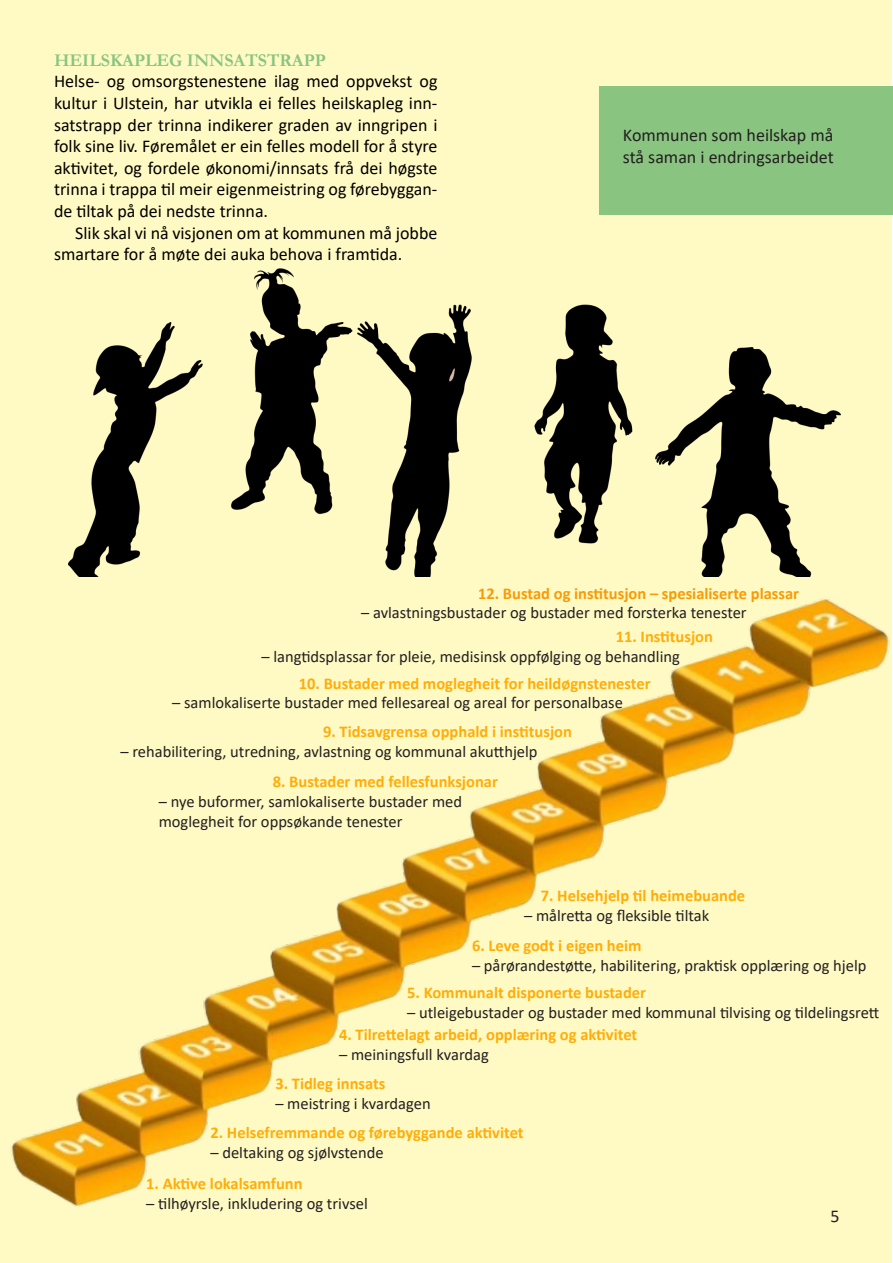
<style>
.page{position:relative;width:893px;height:1263px;background:#fff}
.page>*{position:absolute;margin:0;border:0;box-sizing:border-box;transform-origin:0 0}
.t1{font:18px/21.6px "Calibri";color:#000;text-align:justify}
.t2{font:18px/21.6px "Calibri";color:#231f20}
.t3{font:700 18px "Garamond";color:#89c480}
.t4{font:16.5px/19.8px "Calibri";color:#231f20}
.t5{font:700 16.5px "Calibri";color:#ffad09}
.t6{font:700 16.5px "Calibri";color:#f79b08}
</style>
<div class="page">
<div style="left:0;top:0;width:891px;height:1263px;background:#fffac4"></div>
<img style="left:11px;top:589px;width:881px;height:674px">
<div style="left:600px;top:87px;width:293px;height:128px;background:#89c480"></div>
<img style="left:68px;top:268px;width:773px;height:309px">
<p class="t3" style="left:54px;top:48px;width:273px">HEILSKAPLEG INNSATSTRAPP</p>
<p class="t1" style="left:54px;top:70px;width:385px">Helse- og omsorgstenestene ilag med oppvekst og kultur i Ulstein, har utvikla ei felles heilskapleg inn&shy;satstrapp der trinna indikerer graden av inngripen i folk sine liv. Føremålet er ein felles modell for å styre aktivitet, og fordele økonomi/innsats frå dei høgste trinna i trappa til meir eigenmeistring og førebyggan&shy;de tiltak på dei nedste trinna.</p>
<p class="t1" style="left:54px;top:221px;width:385px;text-indent:21px">Slik skal vi nå visjonen om at kommunen må jobbe smartare for å møte dei auka behova i framtida.</p>
<p class="t2" style="left:623px;top:124px;width:212px">Kommunen som heilskap må stå saman i endringsarbeidet</p>
<p class="t6" style="left:478px;top:581px;width:322px">12. Bustad og institusjon – spesialiserte plassar</p>
<p class="t4" style="left:361px;top:602px;width:387px">– avlastningsbustader og bustader med forsterka tenester</p>
<p class="t5" style="left:616px;top:625px;width:99px">11. Institusjon</p>
<p class="t4" style="left:261px;top:646px;width:420px">– langtidsplassar for pleie, medisinsk oppfølging og behandling</p>
<p class="t5" style="left:299px;top:671px;width:353px">10. Bustader med moglegheit for heildøgnstenester</p>
<p class="t4" style="left:172px;top:692px;width:452px">– samlokaliserte bustader med fellesareal og areal for personalbase</p>
<p class="t5" style="left:323px;top:720px;width:250px">9. Tidsavgrensa opphald i institusjon</p>
<p class="t4" style="left:120px;top:741px;width:419px">– rehabilitering, utredning, avlastning og kommunal akutthjelp</p>
<p class="t5" style="left:273px;top:770px;width:227px">8. Bustader med fellesfunksjonar</p>
<p class="t4" style="left:159px;top:791px;width:305px">– nye buformer, samlokaliserte bustader med moglegheit for oppsøkande tenester</p>
<p class="t5" style="left:541px;top:884px;width:206px">7. Helsehjelp til heimebuande</p>
<p class="t4" style="left:524px;top:905px;width:187px">– målretta og fleksible tiltak</p>
<p class="t5" style="left:472px;top:934px;width:171px">6. Leve godt i eigen heim</p>
<p class="t4" style="left:472px;top:955px;width:396px">– pårørandestøtte, habilitering, praktisk opplæring og hjelp</p>
<p class="t5" style="left:407px;top:981px;width:240px">5. Kommunalt disponerte bustader</p>
<p class="t4" style="left:407px;top:1002px;width:474px">– utleigebustader og bustader med kommunal tilvising og tildelingsrett</p>
<p class="t5" style="left:339px;top:1023px;width:300px">4. Tilrettelagt arbeid, opplæring og aktivitet</p>
<p class="t4" style="left:339px;top:1044px;width:151px">– meiningsfull kvardag</p>
<p class="t5" style="left:275px;top:1072px;width:112px">3. Tidleg innsats</p>
<p class="t4" style="left:275px;top:1093px;width:157px">– meistring i kvardagen</p>
<p class="t5" style="left:210px;top:1121px;width:315px">2. Helsefremmande og førebyggande aktivitet</p>
<p class="t4" style="left:210px;top:1142px;width:175px">– deltaking og sjølvstende</p>
<p class="t5" style="left:146px;top:1172px;width:158px">1. Aktive lokalsamfunn</p>
<p class="t4" style="left:146px;top:1193px;width:223px">– tilhøyrsle, inkludering og trivsel</p>
<p class="t2" style="left:830px;top:1205px;width:11px">5</p>
</div>
